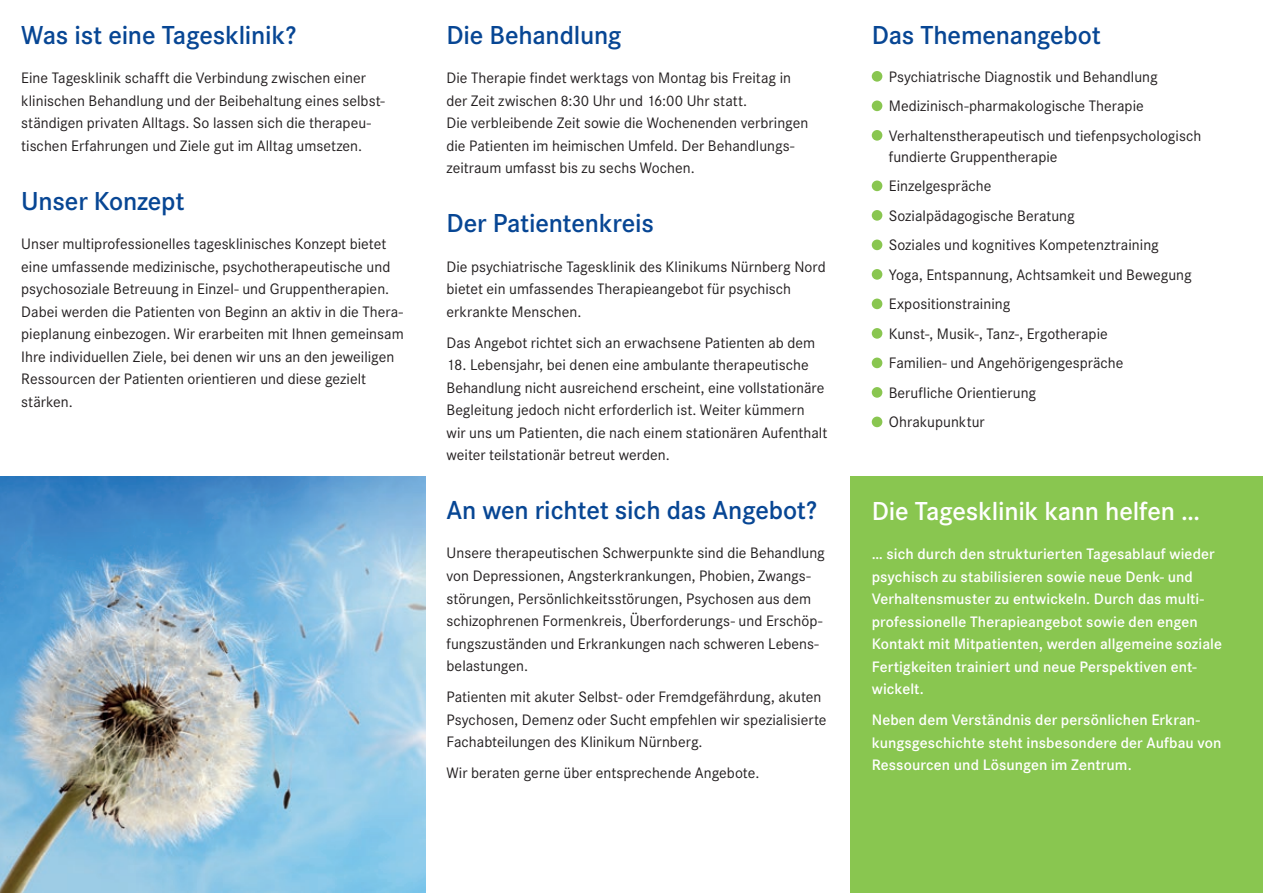
<style>
.page{position:relative;width:1263px;height:893px;background:#fff}
.page>*{position:absolute;margin:0;border:0;box-sizing:border-box;transform-origin:0 0}
.t1{font:600 27px "Corporate S";letter-spacing:-.01em;color:#074694}
.t2{font:600 27px "Corporate S";letter-spacing:-.01em;color:#fff}
.t3{font:15.75px/22.5px "Corporate S";color:#231f20}
.t4{font:600 15.75px/22.5px "Corporate S";letter-spacing:.005em;color:#fff}
</style>
<div class="page">
<div style="left:872px;top:71px;width:10px;height:11px;background:#89c650;border-radius:50%"></div>
<div style="left:872px;top:101px;width:10px;height:10px;background:#89c650;border-radius:50%"></div>
<div style="left:872px;top:130px;width:10px;height:11px;background:#89c650;border-radius:50%"></div>
<div style="left:872px;top:181px;width:10px;height:10px;background:#89c650;border-radius:50%"></div>
<div style="left:872px;top:210px;width:10px;height:11px;background:#89c650;border-radius:50%"></div>
<div style="left:872px;top:240px;width:10px;height:10px;background:#89c650;border-radius:50%"></div>
<div style="left:872px;top:269px;width:10px;height:11px;background:#89c650;border-radius:50%"></div>
<div style="left:872px;top:299px;width:10px;height:10px;background:#89c650;border-radius:50%"></div>
<div style="left:872px;top:328px;width:10px;height:11px;background:#89c650;border-radius:50%"></div>
<div style="left:872px;top:358px;width:10px;height:10px;background:#89c650;border-radius:50%"></div>
<div style="left:872px;top:387px;width:10px;height:11px;background:#89c650;border-radius:50%"></div>
<div style="left:872px;top:417px;width:10px;height:10px;background:#89c650;border-radius:50%"></div>
<img style="left:0;top:476px;width:425px;height:417px">
<div style="left:850px;top:476px;width:413px;height:417px;background:#89c650"></div>
<h1 class="t1" style="left:21px;top:19px;width:277px">Was ist eine Tagesklinik?</h1>
<p class="t3" style="left:21px;top:67px;width:365px">Eine Tagesklinik schafft die Verbindung zwischen einer klinischen Behandlung und der Beibehaltung eines selbst&shy;ständigen privaten Alltags. So lassen sich die therapeu&shy;tischen Erfahrungen und Ziele gut im Alltag umsetzen.</p>
<h1 class="t1" style="left:21px;top:185px;width:165px">Unser Konzept</h1>
<p class="t3" style="left:21px;top:233px;width:384px">Unser multiprofessionelles tagesklinisches Konzept bietet eine umfassende medizinische, psychotherapeutische und psychosoziale Betreuung in Einzel- und Gruppentherapien.<br>Dabei werden die Patienten von Beginn an aktiv in die Thera&shy;pieplanung einbezogen. Wir erarbeiten mit Ihnen gemeinsam Ihre individuellen Ziele, bei denen wir uns an den jeweiligen Ressourcen der Patienten orientieren und diese gezielt stärken.</p>
<h1 class="t1" style="left:446px;top:19px;width:177px">Die Behandlung</h1>
<p class="t3" style="left:446px;top:67px;width:363px">Die Therapie findet werktags von Montag bis Freitag in der Zeit zwischen 8:30 Uhr und 16:00 Uhr statt.<br>Die verbleibende Zeit sowie die Wochenenden verbringen die Patienten im heimischen Umfeld. Der Behandlungs&shy;zeitraum umfasst bis zu sechs Wochen.</p>
<h1 class="t1" style="left:446px;top:208px;width:209px">Der Patientenkreis</h1>
<p class="t3" style="left:446px;top:255px;width:381px">Die psychiatrische Tagesklinik des Klinikums Nürnberg Nord bietet ein umfassendes Therapieangebot für psychisch erkrankte Menschen.</p>
<p class="t3" style="left:446px;top:331px;width:370px">Das Angebot richtet sich an erwachsene Patienten ab dem</p>
<p class="t3" style="left:446px;top:354px;width:382px">18. Lebensjahr, bei denen eine ambulante therapeutische Behandlung nicht ausreichend erscheint, eine vollstationäre Begleitung jedoch nicht erforderlich ist. Weiter kümmern wir uns um Patienten, die nach einem stationären Aufenthalt weiter teilstationär betreut werden.</p>
<h1 class="t1" style="left:446px;top:494px;width:372px">An wen richtet sich das Angebot?</h1>
<p class="t3" style="left:446px;top:542px;width:380px">Unsere therapeutischen Schwerpunkte sind die Behandlung von Depressionen, Angsterkrankungen, Phobien, Zwangs&shy;störungen, Persönlichkeitsstörungen, Psychosen aus dem schizophrenen Formenkreis, Überforderungs- und Erschöp&shy;fungszuständen und Erkrankungen nach schweren Lebens&shy;belastungen.</p>
<p class="t3" style="left:446px;top:686px;width:382px">Patienten mit akuter Selbst- oder Fremdgefährdung, akuten<br>Psychosen, Demenz oder Sucht empfehlen wir spezialisierte<br>Fachabteilungen des Klinikum Nürnberg.</p>
<p class="t3" style="left:446px;top:762px;width:314px">Wir beraten gerne über entsprechende Angebote.</p>
<h1 class="t1" style="left:872px;top:19px;width:231px">Das Themenangebot</h1>
<p class="t3" style="left:889px;top:62px;width:314px;line-height:29.5px">Psychiatrische Diagnostik und Behandlung<br>Medizinisch-pharmakologische Therapie<br>Verhaltenstherapeutisch und tiefenpsychologisch</p>
<p class="t3" style="left:889px;top:142px;width:304px;line-height:29.5px">fundierte Gruppentherapie<br>Einzelgespräche<br>Sozialpädagogische Beratung<br>Soziales und kognitives Kompetenztraining<br>Yoga, Entspannung, Achtsamkeit und Bewegung<br>Expositionstraining<br>Kunst-, Musik-, Tanz-, Ergotherapie<br>Familien- und Angehörigengespräche<br>Berufliche Orientierung<br>Ohrakupunktur</p>
<h1 class="t2" style="left:872px;top:495px;width:330px">Die Tagesklinik kann helfen …</h1>
<p class="t4" style="left:872px;top:543px;width:352px">… sich durch den strukturierten Tagesablauf wieder psychisch zu stabilisieren sowie neue Denk- und Verhaltensmuster zu entwickeln. Durch das multi&shy;professionelle Therapieangebot sowie den engen Kontakt mit Mitpatienten, werden allgemeine soziale Fertigkeiten trainiert und neue Perspektiven ent&shy;wickelt.</p>
<p class="t4" style="left:872px;top:709px;width:351px">Neben dem Verständnis der persönlichen Erkran&shy;kungsgeschichte steht insbesondere der Aufbau von<br>Ressourcen und Lösungen im Zentrum.</p>
</div>
